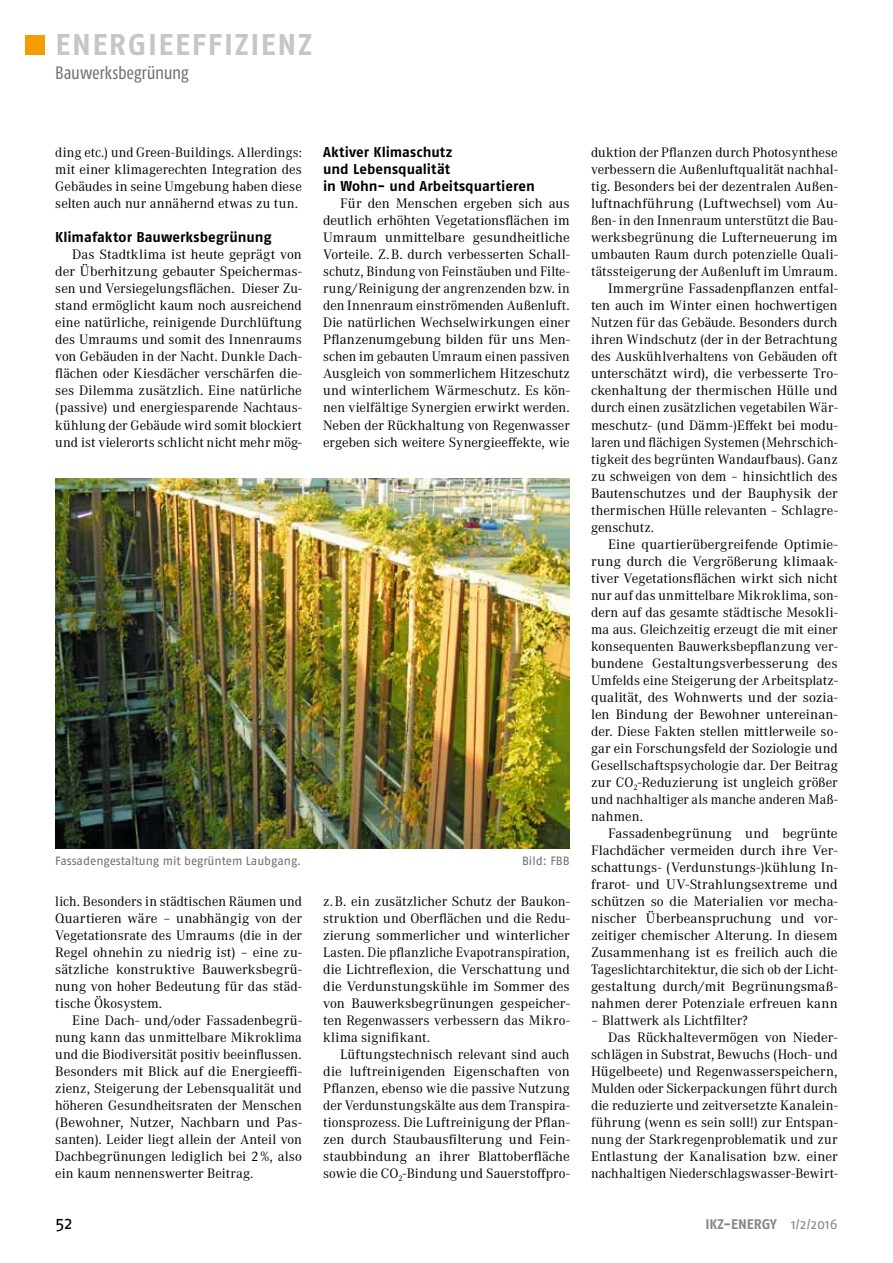
<style>
.page{position:relative;width:893px;height:1263px;background:#fff}
.page>*{position:absolute;margin:0;border:0;box-sizing:border-box;transform-origin:0 0}
.t1{font:700 30px "Fago OT";color:#c5c6c6}
.t2{font:condensed 18px "Fago OT";letter-spacing:-.01em;color:#6f6f6e}
.t3{font:18px "Fago OT";color:#000}
.t4{font:14.25px/17px "Corporate A";color:#000;text-align:justify}
.t5{font:700 14.25px/17px "Fago OT";color:#000}
.t6{font:700 13.95px "Fago OT";color:#878786}
.t7{font:12px "Fago OT";letter-spacing:-.005em;color:#6f6f6e}
.s1{font-weight:400}
</style>
<div class="page">
<div style="left:26px;top:35px;width:19px;height:20px;background:#f59c00"></div>
<img style="left:55px;top:478px;width:515px;height:370px">
<h1 class="t1" style="left:55px;top:26px;width:35px">Energiee</h1>
<h1 class="t1" style="left:192px;top:26px;width:48px">ffizienz</h1>
<p class="t2" style="left:55px;top:62px;width:135px">Bauwerksbegrünung</p>
<p class="t4" style="left:55px;top:144px;width:248px">ding etc.) und Green-Buildings. Allerdings: mit einer klimagerechten Integration des Gebäudes in seine Umgebung haben diese selten auch nur annähernd etwas zu tun.</p>
<p class="t5" style="left:55px;top:229px;width:218px">Klimafaktor Bauwerksbegrünung</p>
<p class="t4" style="left:55px;top:247px;width:248px;text-indent:17px">Das Stadtklima ist heute geprägt von der Überhitzung gebauter Speichermas&shy;sen und Versiegelungsflächen. Dieser Zu&shy;stand ermöglicht kaum noch ausreichend eine natürliche, reinigende Durchlüftung des Umraums und somit des Innenraums von Gebäuden in der Nacht. Dunkle Dach&shy;flächen oder Kiesdächer verschärfen die&shy;ses Dilemma zusätzlich. Eine natürliche (passive) und energiesparende Nachtaus&shy;kühlung der Gebäude wird somit blockiert und ist vielerorts schlicht nicht mehr mög-</p>
<p class="t5" style="left:323px;top:144px;width:213px">Aktiver Klimaschutz<br>und Lebensqualität<br>in Wohn- und Arbeitsquartieren</p>
<p class="t4" style="left:323px;top:195px;width:248px;text-indent:17px">Für den Menschen ergeben sich aus deutlich erhöhten Vegetationsflächen im Umraum unmittelbare gesundheitliche Vorteile. Z. B. durch verbesserten Schall&shy;schutz, Bindung von Feinstäuben und Filte&shy;rung/Reinigung der angrenzenden bzw. in den Innenraum einströmenden Außenluft.<br>Die natürlichen Wechselwirkungen einer Pflanzenumgebung bilden für uns Men&shy;schen im gebauten Umraum einen passiven Ausgleich von sommerlichem Hitzeschutz und winterlichem Wärmeschutz. Es kön&shy;nen vielfältige Synergien erwirkt werden.<br>Neben der Rückhaltung von Regenwasser ergeben sich weitere Synergieeffekte, wie</p>
<p class="t7" style="left:55px;top:854px;width:248px">Fassadengestaltung mit begrüntem Laubgang.</p>
<p class="t7" style="left:522px;top:854px;width:49px">Bild: FBB</p>
<p class="t4" style="left:55px;top:893px;width:248px">lich. Besonders in städtischen Räumen und Quartieren wäre – unabhängig von der Vegetationsrate des Umraums (die in der Regel ohnehin zu niedrig ist) – eine zu&shy;sätzliche konstruktive Bauwerksbegrü&shy;nung von hoher Bedeutung für das städ&shy;tische Ökosystem.</p>
<p class="t4" style="left:55px;top:1012px;width:248px;text-indent:17px">Eine Dach- und/oder Fassadenbegrü&shy;nung kann das unmittelbare Mikroklima und die Biodiversität positiv beeinflussen.<br>Besonders mit Blick auf die Energieeffi&shy;zienz, Steigerung der Lebensqualität und höheren Gesundheitsraten der Menschen (Bewohner, Nutzer, Nachbarn und Pas&shy;santen). Leider liegt allein der Anteil von Dachbegrünungen lediglich bei 2 %, also ein kaum nennenswerter Beitrag.</p>
<p class="t4" style="left:323px;top:893px;width:248px">z. B. ein zusätzlicher Schutz der Baukon&shy;struktion und Oberflächen und die Redu&shy;zierung sommerlicher und winterlicher Lasten. Die pflanzliche Evapotranspiration, die Lichtreflexion, die Verschattung und die Verdunstungskühle im Sommer des von Bauwerksbegrünungen gespeicher&shy;ten Regenwassers verbessern das Mikro&shy;klima signifikant.</p>
<p class="t4" style="left:323px;top:1046px;width:248px;text-indent:17px">Lüftungstechnisch relevant sind auch die luftreinigenden Eigenschaften von Pflanzen, ebenso wie die passive Nutzung der Verdunstungskälte aus dem Transpira&shy;tionsprozess. Die Luftreinigung der Pflan&shy;zen durch Staubausfilterung und Fein&shy;staubbindung an ihrer Blattoberfläche sowie die CO<sub>2</sub>-Bindung und Sauerstoffpro-</p>
<p class="t4" style="left:591px;top:144px;width:248px">duktion der Pflanzen durch Photosynthese</p>
<p class="t4" style="left:591px;top:161px;width:248px">verbessern die Außenluftqualität nachhal-</p>
<p class="t4" style="left:591px;top:178px;width:248px">tig. Besonders bei der dezentralen Außen-</p>
<p class="t4" style="left:591px;top:195px;width:248px">luftnachführung (Luftwechsel) vom Au-</p>
<p class="t4" style="left:591px;top:212px;width:248px">ßen- in den Innenraum unterstützt die Bau-</p>
<p class="t4" style="left:591px;top:230px;width:248px">werksbegrünung die Lufterneuerung im</p>
<p class="t4" style="left:591px;top:247px;width:248px">umbauten Raum durch potenzielle Quali-</p>
<p class="t4" style="left:591px;top:264px;width:248px">tätssteigerung der Außenluft im Umraum.</p>
<p class="t4" style="left:608px;top:281px;width:231px">Immergrüne Fassadenpflanzen entfal-</p>
<p class="t4" style="left:591px;top:298px;width:248px">ten auch im Winter einen hochwertigen</p>
<p class="t4" style="left:591px;top:315px;width:248px">Nutzen für das Gebäude. Besonders durch</p>
<p class="t4" style="left:591px;top:332px;width:248px">ihren Windschutz (der in der Betrachtung</p>
<p class="t4" style="left:591px;top:349px;width:248px">des Auskühlverhaltens von Gebäuden oft</p>
<p class="t4" style="left:591px;top:366px;width:248px">unterschätzt wird), die verbesserte Tro-</p>
<p class="t4" style="left:591px;top:383px;width:248px">ckenhaltung der thermischen Hülle und</p>
<p class="t4" style="left:591px;top:400px;width:248px">durch einen zusätzlichen vegetabilen Wär-</p>
<p class="t4" style="left:591px;top:417px;width:248px">meschutz- (und Dämm-)Effekt bei modu-</p>
<p class="t4" style="left:591px;top:434px;width:248px">laren und flächigen Systemen (Mehrschich-</p>
<p class="t4" style="left:591px;top:451px;width:248px">tigkeit des begrünten Wandaufbaus). Ganz</p>
<p class="t4" style="left:591px;top:468px;width:248px">zu schweigen von dem – hinsichtlich des</p>
<p class="t4" style="left:591px;top:485px;width:248px">Bautenschutzes und der Bauphysik der</p>
<p class="t4" style="left:591px;top:502px;width:248px">thermischen Hülle relevanten – Schlagre-</p>
<p class="t4" style="left:591px;top:519px;width:65px">genschutz.</p>
<p class="t4" style="left:608px;top:536px;width:231px">Eine quartierübergreifende Optimie-</p>
<p class="t4" style="left:591px;top:553px;width:248px">rung durch die Vergrößerung klimaak-</p>
<p class="t4" style="left:591px;top:570px;width:248px">tiver Vegetationsflächen wirkt sich nicht</p>
<p class="t4" style="left:591px;top:587px;width:248px">nur auf das unmittelbare Mikroklima, son-</p>
<p class="t4" style="left:591px;top:604px;width:248px">dern auf das gesamte städtische Mesokli-</p>
<p class="t4" style="left:591px;top:621px;width:248px">ma aus. Gleichzeitig erzeugt die mit einer</p>
<p class="t4" style="left:591px;top:638px;width:248px">konsequenten Bauwerksbepflanzung ver-</p>
<p class="t4" style="left:591px;top:655px;width:248px">bundene Gestaltungsverbesserung des</p>
<p class="t4" style="left:591px;top:672px;width:248px">Umfelds eine Steigerung der Arbeitsplatz-</p>
<p class="t4" style="left:591px;top:689px;width:248px">qualität, des Wohnwerts und der sozia-</p>
<p class="t4" style="left:591px;top:706px;width:248px">len Bindung der Bewohner untereinan-</p>
<p class="t4" style="left:591px;top:723px;width:248px">der. Diese Fakten stellen mittlerweile so-</p>
<p class="t4" style="left:591px;top:740px;width:248px">gar ein Forschungsfeld der Soziologie und</p>
<p class="t4" style="left:591px;top:757px;width:248px">Gesellschaftspsychologie dar. Der Beitrag</p>
<p class="t4" style="left:591px;top:774px;width:248px">zur CO<sub>2</sub>-Reduzierung ist ungleich größer</p>
<p class="t4" style="left:591px;top:791px;width:248px">und nachhaltiger als manche anderen Maß-</p>
<p class="t4" style="left:591px;top:808px;width:53px">nahmen.</p>
<p class="t4" style="left:608px;top:825px;width:231px">Fassadenbegrünung und begrünte</p>
<p class="t4" style="left:591px;top:842px;width:248px">Flachdächer vermeiden durch ihre Ver-</p>
<p class="t4" style="left:591px;top:859px;width:248px">schattungs- (Verdunstungs-)kühlung In-</p>
<p class="t4" style="left:591px;top:876px;width:248px">frarot- und UV-Strahlungsextreme und</p>
<p class="t4" style="left:591px;top:893px;width:248px">schützen so die Materialien vor mecha-</p>
<p class="t4" style="left:591px;top:910px;width:248px">nischer Überbeanspruchung und vor-</p>
<p class="t4" style="left:591px;top:927px;width:248px">zeitiger chemischer Alterung. In diesem</p>
<p class="t4" style="left:591px;top:944px;width:248px">Zusammenhang ist es freilich auch die</p>
<p class="t4" style="left:591px;top:961px;width:248px">Tageslichtarchitektur, die sich ob der Licht-</p>
<p class="t4" style="left:591px;top:978px;width:248px">gestaltung durch/mit Begrünungsmaß-</p>
<p class="t4" style="left:591px;top:995px;width:248px">nahmen derer Potenziale erfreuen kann</p>
<p class="t4" style="left:591px;top:1012px;width:158px">– Blattwerk als Lichtfilter?</p>
<p class="t4" style="left:608px;top:1029px;width:231px">Das Rückhaltevermögen von Nieder-</p>
<p class="t4" style="left:591px;top:1046px;width:248px">schlägen in Substrat, Bewuchs (Hoch- und</p>
<p class="t4" style="left:591px;top:1063px;width:248px">Hügelbeete) und Regenwasserspeichern,</p>
<p class="t4" style="left:591px;top:1080px;width:248px">Mulden oder Sickerpackungen führt durch</p>
<p class="t4" style="left:591px;top:1097px;width:248px">die reduzierte und zeitversetzte Kanalein-</p>
<p class="t4" style="left:591px;top:1114px;width:248px">führung (wenn es sein soll!) zur Entspan-</p>
<p class="t4" style="left:591px;top:1131px;width:248px">nung der Starkregenproblematik und zur</p>
<p class="t4" style="left:591px;top:1148px;width:248px">Entlastung der Kanalisation bzw. einer</p>
<p class="t4" style="left:591px;top:1165px;width:248px">nachhaltigen Niederschlagswasser-Bewirt-</p>
<p class="t3" style="left:55px;top:1212px;width:19px">52</p>
<p class="t6" style="left:705px;top:1216px;width:134px">IKZ-ENERGY <span class="s1">1/2/2016</span></p>
</div>
